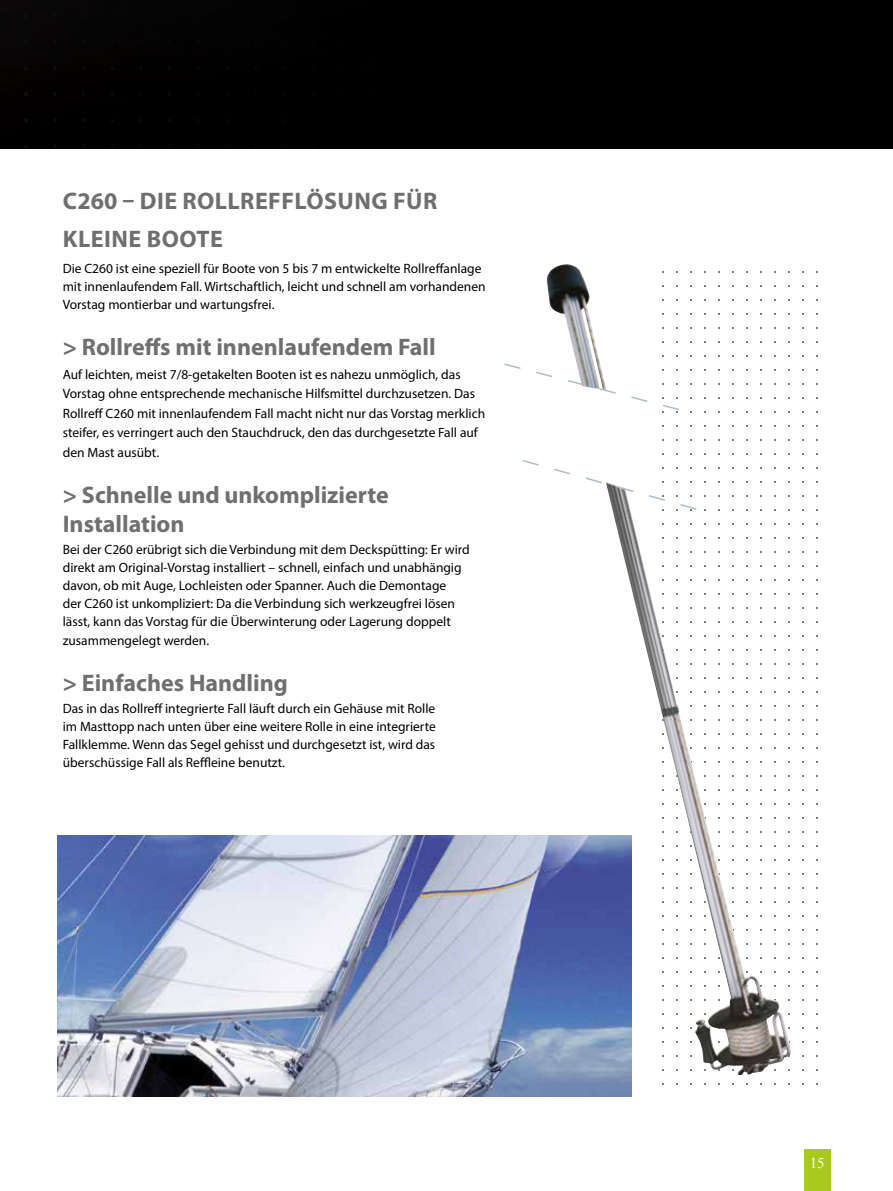
<style>
.page{position:relative;width:893px;height:1191px;background:#fff}
.page>*{position:absolute;margin:0;border:0;box-sizing:border-box;transform-origin:0 0}
.t1{font:700 24px/28.8px "Myriad Pro";color:#706f6f}
.t2{font:700 24px/37.3px "Myriad Pro";letter-spacing:.02em;color:#706f6f}
.t3{font:15px "Times New Roman";color:#fff}
.t4{font:13.5px/18px "Myriad Pro";color:#000}
</style>
<div class="page">
<div style="left:0;top:0;width:893px;height:149px;background:#000"></div>
<div style="left:804px;top:1149px;width:27px;height:42px;background:#aac91d"></div>
<img style="left:57px;top:836px;width:574px;height:260px">
<img style="left:547px;top:264px;width:244px;height:811px">
<svg style="left:504px;top:362px;width:177px;height:49px"></svg>
<svg style="left:523px;top:459px;width:175px;height:52px"></svg>
<h1 class="t2" style="left:63px;top:182px;width:376px">C260 – DIE ROLLREFFLÖSUNG FÜR<br>KLEINE BOOTE</h1>
<p class="t4" style="left:63px;top:259px;width:424px">Die C260 ist eine speziell für Boote von 5 bis 7 m entwickelte Rollreffanlage mit innenlaufendem Fall. Wirtschaftlich, leicht und schnell am vorhandenen<br>Vorstag montierbar und wartungsfrei.</p>
<h1 class="t1" style="left:63px;top:332px;width:375px">&gt; Rollreffs mit innenlaufendem Fall</h1>
<p class="t4" style="left:63px;top:364px;width:424px;line-height:19.5px">Auf leichten, meist 7/8-getakelten Booten ist es nahezu unmöglich, das Vorstag ohne entsprechende mechanische Hilfsmittel durchzusetzen. Das Rollreff C260 mit innenlaufendem Fall macht nicht nur das Vorstag merklich steifer, es verringert auch den Stauchdruck, den das durchgesetzte Fall auf den Mast ausübt.</p>
<h1 class="t1" style="left:63px;top:479px;width:328px">&gt; Schnelle und unkomplizierte<br>Installation</h1>
<p class="t4" style="left:63px;top:540px;width:409px">Bei der C260 erübrigt sich die Verbindung mit dem Deckspütting: Er wird direkt am Original-Vorstag installiert – schnell, einfach und unabhängig davon, ob mit Auge, Lochleisten oder Spanner. Auch die Demontage<br>der C260 ist unkompliziert: Da die Verbindung sich werkzeugfrei lösen lässt, kann das Vorstag für die Überwinterung oder Lagerung doppelt</p>
<p class="t4" style="left:63px;top:631px;width:148px">zusammengelegt werden.</p>
<h1 class="t1" style="left:63px;top:668px;width:227px">&gt; Einfaches Handling</h1>
<p class="t4" style="left:63px;top:699px;width:375px;text-align:justify">Das in das Rollreff integrierte Fall läuft durch ein Gehäuse mit Rolle im Masttopp nach unten über eine weitere Rolle in eine integrierte Fallklemme. Wenn das Segel gehisst und durchgesetzt ist, wird das überschüssige Fall als Reffleine benutzt.</p>
<p class="t3" style="left:810px;top:1154px;width:16px">15</p>
</div>
